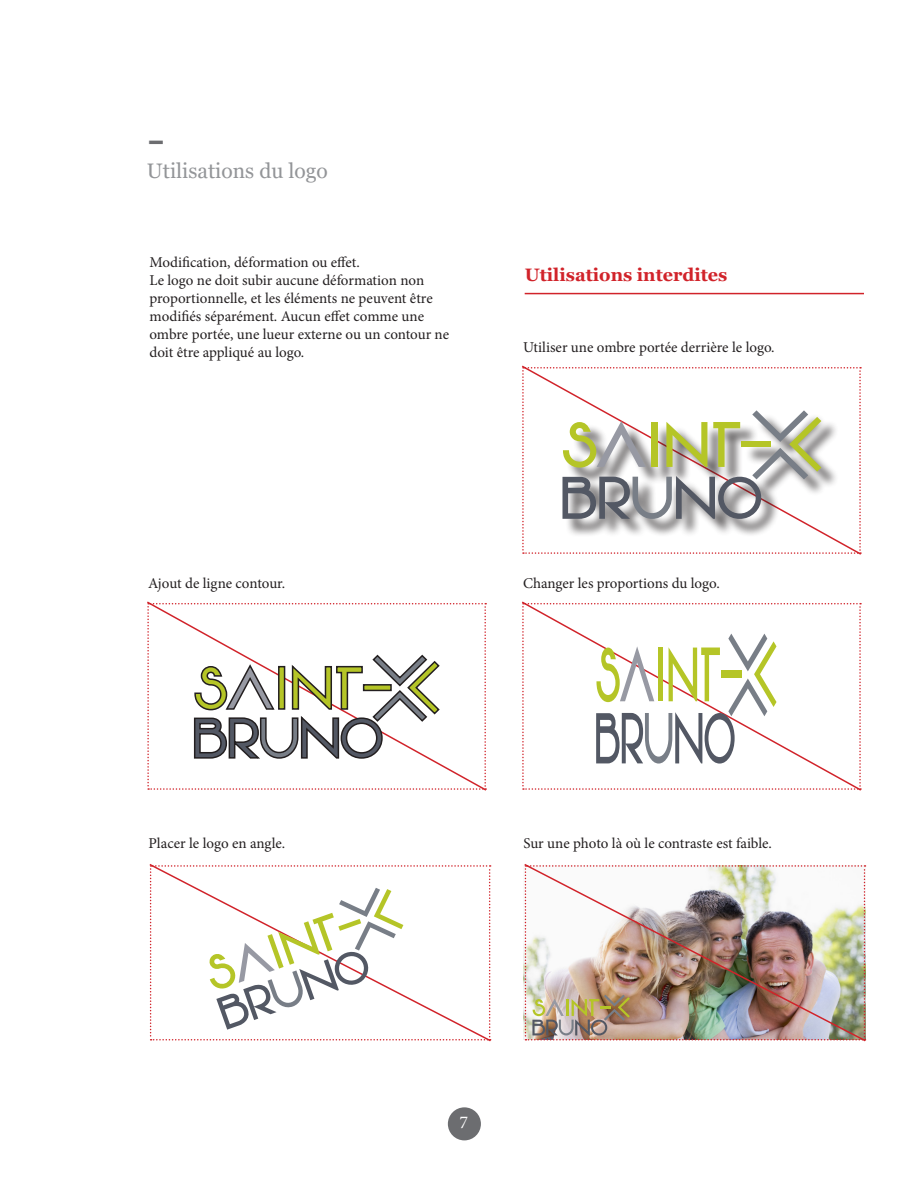
<style>
.page{position:relative;width:918px;height:1188px;background:#fff}
.page>*{position:absolute;margin:0;border:0;box-sizing:border-box;transform-origin:0 0}
.t1{font:600 30px "Novecentowide";color:#6c6d70}
.t2{font:21px "Georgia";color:#939598}
.t3{font:700 18px "Georgia";color:#d1232a}
.t4{font:18px "Minion Pro";color:#fff}
.t5{font:15px/18px "Minion Pro";color:#231f20}
</style>
<div class="page">
<hr style="left:525px;top:293px;width:339px;height:1px;background:#d1232a">
<div style="left:448px;top:1107px;width:33px;height:33px;background:#6c6d70;border-radius:50%"></div>
<svg style="left:147px;top:601px;width:339px;height:189px"></svg>
<div style="left:364px;top:685px;width:27px;height:5px;background:#b5c527"></div>
<div style="left:363px;top:684px;width:29px;height:7px;border:2px solid #231f20"></div>
<svg style="left:522px;top:367px;width:339px;height:187px"></svg>
<div style="left:742px;top:441px;width:29px;height:6px;background:#b5c527"></div>
<svg style="left:522px;top:603px;width:339px;height:187px"></svg>
<div style="left:721px;top:671px;width:20px;height:7px;background:#b5c527"></div>
<img style="left:525px;top:865px;width:341px;height:176px">
<svg style="left:150px;top:865px;width:341px;height:176px"></svg>
<p class="t1" style="left:147px;top:124px;width:20px">-</p>
<p class="t2" style="left:147px;top:158px;width:182px">Utilisations du logo</p>
<p class="t5" style="left:149px;top:253px;width:212px">Modification, déformation ou effet.</p>
<p class="t5" style="left:149px;top:271px;width:301px">Le logo ne doit subir aucune déformation non proportionnelle, et les éléments ne peuvent être modifiés séparément. Aucun effet comme une ombre portée, une lueur externe ou un contour ne doit être appliqué au logo.</p>
<p class="t3" style="left:525px;top:263px;width:204px">Utilisations interdites</p>
<p class="t5" style="left:523px;top:338px;width:253px">Utiliser une ombre portée derrière le logo.</p>
<p class="t5" style="left:148px;top:574px;width:139px">Ajout de ligne contour.</p>
<p class="t5" style="left:523px;top:574px;width:198px">Changer les proportions du logo.</p>
<p class="t5" style="left:149px;top:834px;width:138px">Placer le logo en angle.</p>
<p class="t5" style="left:523px;top:834px;width:250px">Sur une photo là où le contraste est faible.</p>
<p class="t4" style="left:460px;top:1110px;width:10px">7</p>
</div>
